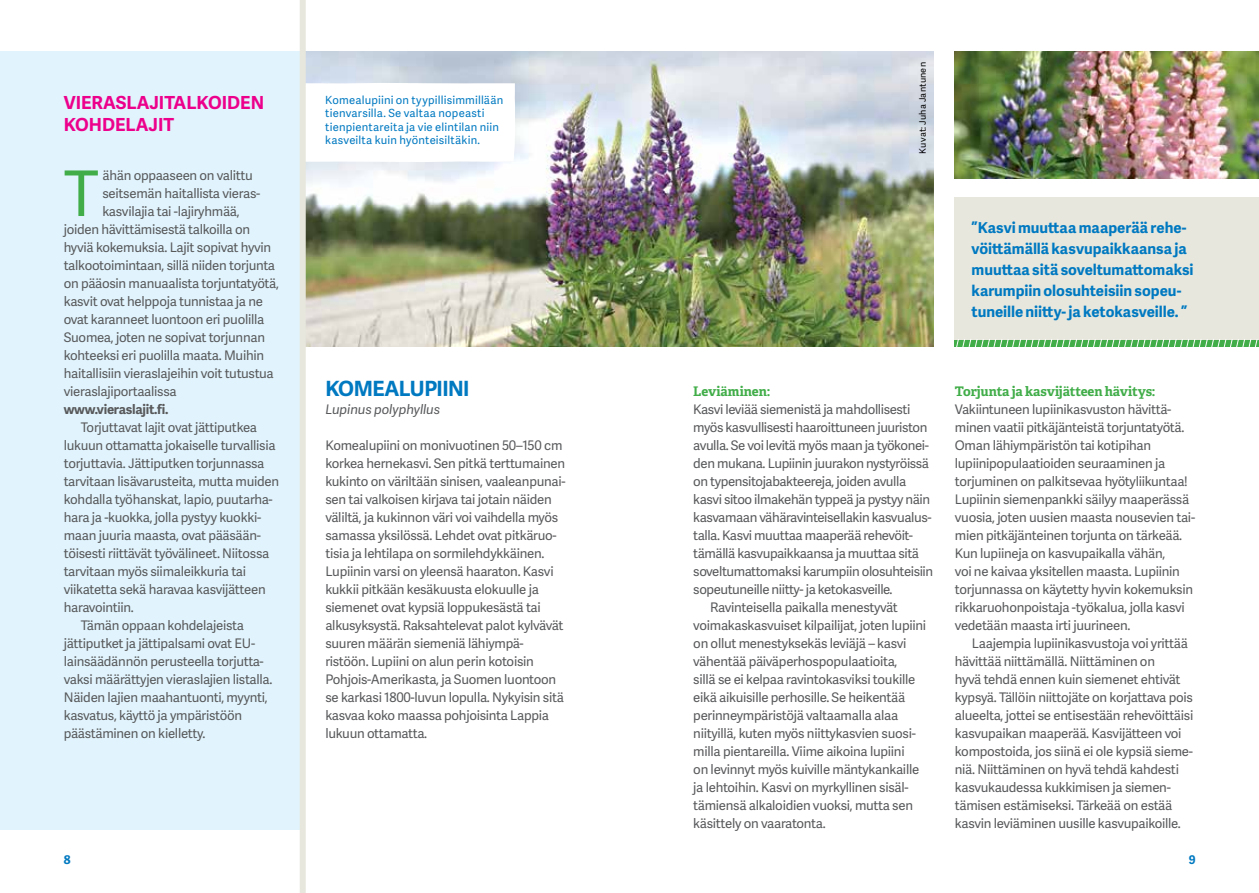
<style>
.page{position:relative;width:1259px;height:893px;background:#fff}
.page>*{position:absolute;margin:0;border:0;box-sizing:border-box;transform-origin:0 0}
.t1{font:62.85px "Adelle Sans";color:#41ad49}
.t2{font:700 21px "Adelle Sans";letter-spacing:-.025em;color:#0079c1}
.t3{font:700 18px/21.6px "Adelle Sans";color:#ec008c}
.t4{font:700 15px/21px "Adelle Sans";letter-spacing:-.005em;color:#0079c1}
.t5{font:13.2px/18px "Adelle Sans";letter-spacing:-.02em;color:#58595b}
.t6{font:700 13.2px "Adelle";letter-spacing:-.01em;color:#41ad49}
.t7{font:700 13.2px "Adelle Sans";letter-spacing:-.02em;color:#58595b}
.t8{font:italic 13.2px "Adelle Sans";letter-spacing:-.01em;color:#58595b}
.t9{font:700 12px "Adelle Sans";color:#0079c1}
.t10{font:11.25px/13.5px "Adelle Sans";letter-spacing:.015em;color:#0079c1}
.t11{font:9px "Adelle Sans";letter-spacing:.02em;color:#000}
</style>
<div class="page">
<img style="left:306px;top:51px;width:627px;height:296px">
<svg style="left:306px;top:83px;width:209px;height:79px"></svg>
<div style="left:0;top:51px;width:304px;height:778px;background:#e1f4fd"></div>
<div style="left:300px;top:0;width:6px;height:893px;background:#e7e7dd"></div>
<div style="left:955px;top:197px;width:304px;height:150px;background:#e7e7dd"></div>
<img style="left:955px;top:51px;width:304px;height:128px">
<svg style="left:955px;top:340px;width:304px;height:7px;background:#60ba66"></svg>
<h3 class="t3" style="left:64px;top:91px;width:202px">VIERASLAJITALKOIDEN<br>KOHDELAJIT</h3>
<h1 class="t1" style="left:64px;top:149px;width:36px">T</h1>
<p class="t5" style="left:102px;top:166px;width:152px">ähän oppaaseen on valittu</p>
<p class="t5" style="left:102px;top:184px;width:159px">seitsemän haitallista vieras-</p>
<p class="t5" style="left:102px;top:202px;width:139px">kasvilajia tai -lajiryhmää,</p>
<p class="t5" style="left:64px;top:220px;width:188px">joiden hävittämisestä talkoilla on</p>
<p class="t5" style="left:64px;top:238px;width:209px">hyviä kokemuksia. Lajit sopivat hyvin</p>
<p class="t5" style="left:64px;top:256px;width:213px">talkootoimintaan, sillä niiden torjunta</p>
<p class="t5" style="left:64px;top:274px;width:217px">on pääosin manuaalista torjuntatyötä,</p>
<p class="t5" style="left:64px;top:292px;width:201px">kasvit ovat helppoja tunnistaa ja ne</p>
<p class="t5" style="left:64px;top:310px;width:202px">ovat karanneet luontoon eri puolilla</p>
<p class="t5" style="left:64px;top:328px;width:203px">Suomea, joten ne sopivat torjunnan</p>
<p class="t5" style="left:64px;top:346px;width:202px">kohteeksi eri puolilla maata. Muihin</p>
<p class="t5" style="left:64px;top:364px;width:211px">haitallisiin vieraslajeihin voit tutustua</p>
<p class="t5" style="left:64px;top:382px;width:114px">vieraslajiportaalissa</p>
<p class="t7" style="left:64px;top:400px;width:106px">www.vieraslajit.fi.</p>
<p class="t5" style="left:81px;top:418px;width:178px">Torjuttavat lajit ovat jättiputkea</p>
<p class="t5" style="left:64px;top:436px;width:213px">lukuun ottamatta jokaiselle turvallisia</p>
<p class="t5" style="left:64px;top:454px;width:202px">torjuttavia. Jättiputken torjunnassa</p>
<p class="t5" style="left:64px;top:472px;width:217px">tarvitaan lisävarusteita, mutta muiden</p>
<p class="t5" style="left:64px;top:490px;width:210px">kohdalla työhanskat, lapio, puutarha-</p>
<p class="t5" style="left:64px;top:508px;width:199px">hara ja -kuokka, jolla pystyy kuokki-</p>
<p class="t5" style="left:64px;top:526px;width:199px">maan juuria maasta, ovat pääsään-</p>
<p class="t5" style="left:64px;top:544px;width:207px">töisesti riittävät työvälineet. Niitossa</p>
<p class="t5" style="left:64px;top:562px;width:184px">tarvitaan myös siimaleikkuria tai</p>
<p class="t5" style="left:64px;top:580px;width:203px">viikatetta sekä haravaa kasvijätteen</p>
<p class="t5" style="left:64px;top:598px;width:72px">haravointiin.</p>
<p class="t5" style="left:81px;top:616px;width:165px">Tämän oppaan kohdelajeista</p>
<p class="t5" style="left:64px;top:634px;width:193px">jättiputket ja jättipalsami ovat EU-</p>
<p class="t5" style="left:64px;top:652px;width:201px">lainsäädännön perusteella torjutta-</p>
<p class="t5" style="left:64px;top:670px;width:210px">vaksi määrättyjen vieraslajien listalla.</p>
<p class="t5" style="left:64px;top:688px;width:205px">Näiden lajien maahantuonti, myynti,</p>
<p class="t5" style="left:64px;top:706px;width:180px">kasvatus, käyttö ja ympäristöön</p>
<p class="t5" style="left:64px;top:724px;width:143px">päästäminen on kielletty.</p>
<p class="t10" style="left:325px;top:93px;width:179px">Komealupiini on tyypillisimmillään tienvarsilla. Se valtaa nopeasti tienpientareita ja vie elintilan niin kasveilta kuin hyönteisiltäkin.</p>
<h2 class="t2" style="left:325px;top:373px;width:146px">KOMEALUPIINI</h2>
<p class="t8" style="left:325px;top:400px;width:116px">Lupinus polyphyllus</p>
<p class="t5" style="left:325px;top:436px;width:242px">Komealupiini on monivuotinen 50–150 cm korkea hernekasvi. Sen pitkä terttumainen kukinto on väriltään sinisen, vaaleanpunai&shy;sen tai valkoisen kirjava tai jotain näiden väliltä, ja kukinnon väri voi vaihdella myös samassa yksilössä. Lehdet ovat pitkäruo&shy;tisia ja lehtilapa on sormilehdykkäinen.<br>Lupiinin varsi on yleensä haaraton. Kasvi kukkii pitkään kesäkuusta elokuulle ja siemenet ovat kypsiä loppukesästä tai alkusyksystä. Raksahtelevat palot kylvävät suuren määrän siemeniä lähiympä&shy;ristöön. Lupiini on alun perin kotoisin Pohjois-Amerikasta, ja Suomen luontoon se karkasi 1800-luvun lopulla. Nykyisin sitä kasvaa koko maassa pohjoisinta Lappia lukuun ottamatta.</p>
<p class="t11" style="left:916px;top:154px;width:93px;rotate:-90deg">Kuvat: Juha Jantunen</p>
<p class="t4" style="left:971px;top:216px;width:223px">”Kasvi muuttaa maaperää rehe&shy;vöittämällä kasvupaikkaansa ja muuttaa sitä soveltumattomaksi karumpiin olosuhteisiin sopeu&shy;tuneille niitty- ja ketokasveille. ”</p>
<p class="t6" style="left:693px;top:382px;width:79px">Leviäminen:</p>
<p class="t5" style="left:693px;top:400px;width:219px">Kasvi leviää siemenistä ja mahdollisesti</p>
<p class="t5" style="left:693px;top:418px;width:236px">myös kasvullisesti haaroittuneen juuriston</p>
<p class="t5" style="left:693px;top:436px;width:237px">avulla. Se voi levitä myös maan ja työkonei-</p>
<p class="t5" style="left:693px;top:454px;width:237px">den mukana. Lupiinin juurakon nystyröissä</p>
<p class="t5" style="left:693px;top:472px;width:214px">on typensitojabakteereja, joiden avulla</p>
<p class="t5" style="left:693px;top:490px;width:238px">kasvi sitoo ilmakehän typpeä ja pystyy näin</p>
<p class="t5" style="left:693px;top:508px;width:240px">kasvamaan vähäravinteisellakin kasvualus-</p>
<p class="t5" style="left:693px;top:526px;width:221px">talla. Kasvi muuttaa maaperää rehevöit-</p>
<p class="t5" style="left:693px;top:544px;width:227px">tämällä kasvupaikkaansa ja muuttaa sitä</p>
<p class="t5" style="left:693px;top:562px;width:241px">soveltumattomaksi karumpiin olosuhteisiin</p>
<p class="t5" style="left:693px;top:580px;width:201px">sopeutuneille niitty- ja ketokasveille.</p>
<p class="t5" style="left:710px;top:598px;width:189px">Ravinteisella paikalla menestyvät</p>
<p class="t5" style="left:693px;top:616px;width:234px">voimakaskasvuiset kilpailijat, joten lupiini</p>
<p class="t5" style="left:693px;top:634px;width:215px">on ollut menestyksekäs leviäjä – kasvi</p>
<p class="t5" style="left:693px;top:652px;width:206px">vähentää päiväperhospopulaatioita,</p>
<p class="t5" style="left:693px;top:670px;width:224px">sillä se ei kelpaa ravintokasviksi toukille</p>
<p class="t5" style="left:693px;top:688px;width:213px">eikä aikuisille perhosille. Se heikentää</p>
<p class="t5" style="left:693px;top:706px;width:206px">perinneympäristöjä valtaamalla alaa</p>
<p class="t5" style="left:693px;top:724px;width:223px">niityillä, kuten myös niittykasvien suosi-</p>
<p class="t5" style="left:693px;top:742px;width:213px">milla pientareilla. Viime aikoina lupiini</p>
<p class="t5" style="left:693px;top:760px;width:227px">on levinnyt myös kuiville mäntykankaille</p>
<p class="t5" style="left:693px;top:778px;width:217px">ja lehtoihin. Kasvi on myrkyllinen sisäl-</p>
<p class="t5" style="left:693px;top:796px;width:221px">tämiensä alkaloidien vuoksi, mutta sen</p>
<p class="t5" style="left:693px;top:814px;width:134px">käsittely on vaaratonta.</p>
<p class="t6" style="left:955px;top:382px;width:202px">Torjunta ja kasvijätteen hävitys:</p>
<p class="t5" style="left:955px;top:400px;width:242px">Vakiintuneen lupiinikasvuston hävittä&shy;minen vaatii pitkäjänteistä torjuntatyötä.<br>Oman lähiympäristön tai kotipihan lupiinipopulaatioiden seuraaminen ja torjuminen on palkitsevaa hyötyliikuntaa!<br>Lupiinin siemenpankki säilyy maaperässä vuosia, joten uusien maasta nousevien tai&shy;mien pitkäjänteinen torjunta on tärkeää.<br>Kun lupiineja on kasvupaikalla vähän,<br>voi ne kaivaa yksitellen maasta. Lupiinin torjunnassa on käytetty hyvin kokemuksin rikkaruohonpoistaja -työkalua, jolla kasvi vedetään maasta irti juurineen.</p>
<p class="t5" style="left:955px;top:634px;width:240px;text-indent:17px">Laajempia lupiinikasvustoja voi yrittää hävittää niittämällä. Niittäminen on<br>hyvä tehdä ennen kuin siemenet ehtivät kypsyä. Tällöin niittojäte on korjattava pois alueelta, jottei se entisestään rehevöittäisi kasvupaikan maaperää. Kasvijätteen voi kompostoida, jos siinä ei ole kypsiä sieme&shy;niä. Niittäminen on hyvä tehdä kahdesti kasvukaudessa kukkimisen ja siemen&shy;tämisen estämiseksi. Tärkeää on estää kasvin leviäminen uusille kasvupaikoille.</p>
<p class="t9" style="left:64px;top:850px;width:8px">8</p>
<p class="t9" style="left:1189px;top:850px;width:8px">9</p>
</div>
